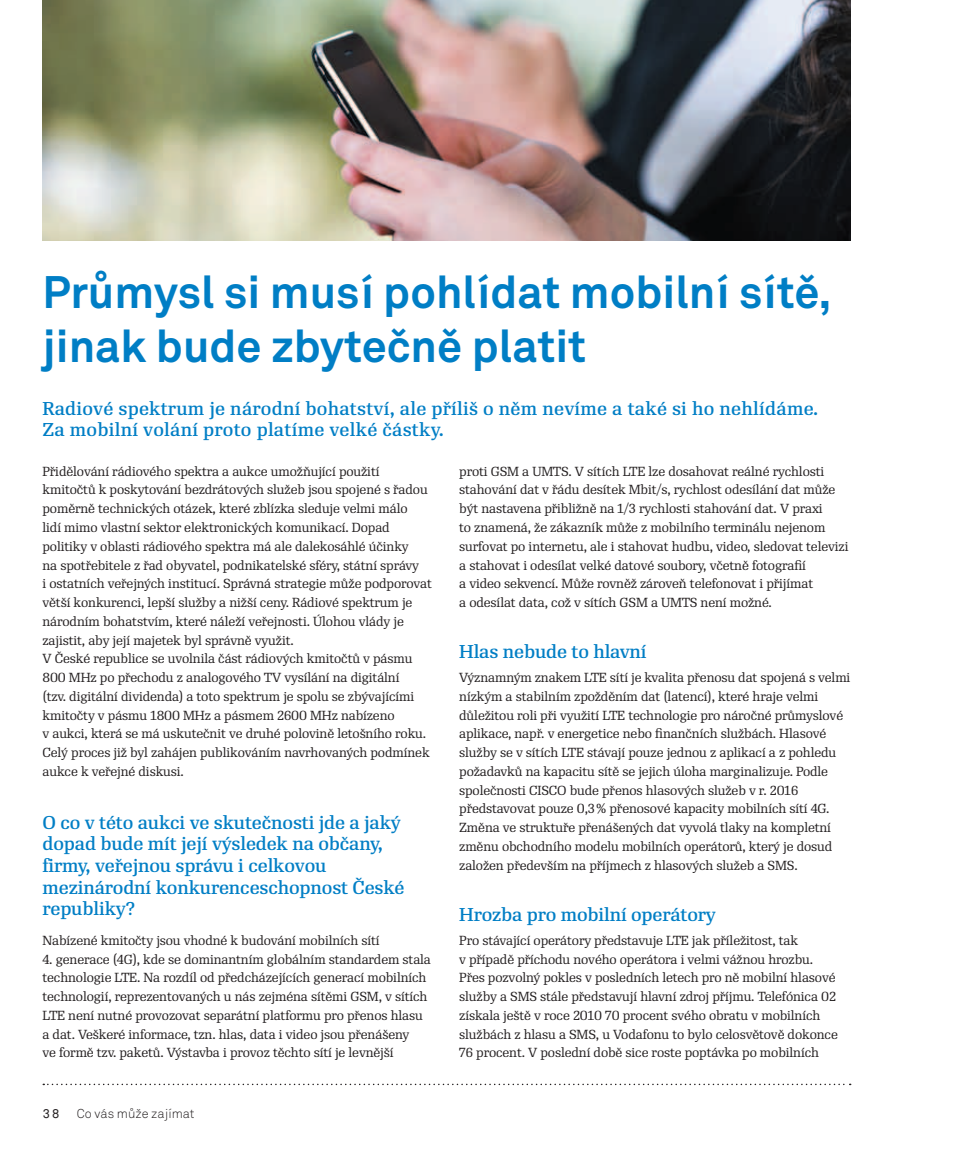
<style>
.page{position:relative;width:978px;height:1149px;background:#fff}
.page>*{position:absolute;margin:0;border:0;box-sizing:border-box;transform-origin:0 0}
.t1{font:700 45px/54px "Akkurat Pro";color:#007ec5}
.t2{font:500 18px/21.6px "Re Public Std";letter-spacing:-.01em;color:#007ec5}
.t3{font:500 18px/21.6px "Re Public Std";letter-spacing:.01em;color:#007ec5}
.t4{font:12.75px/18.8px "Re Public Std";letter-spacing:-.01em;color:#231f20}
.t5{font:12.75px "Akkurat Light Pro";color:#231f20}
.t6{font:12.75px "Akkurat Mono CE";color:#231f20}
</style>
<div class="page">
<img style="left:43px;top:0;width:807px;height:240px">
<svg style="left:43px;top:1083px;width:808px;height:1px"></svg>
<h1 class="t1" style="left:43px;top:265px;width:791px">Průmysl si musí pohlídat mobilní sítě, jinak bude zbytečně platit</h1>
<h2 class="t3" style="left:43px;top:397px;width:777px">Radiové spektrum je národní bohatství, ale příliš o něm nevíme a také si ho nehlídáme.<br>Za mobilní volání proto platíme velké částky.</h2>
<p class="t4" style="left:43px;top:461px;width:391px">Přidělování rádiového spektra a aukce umožňující použití kmitočtů k poskytování bezdrátových služeb jsou spojené s řadou poměrně technických otázek, které zblízka sleduje velmi málo<br>lidí mimo vlastní sektor elektronických komunikací. Dopad politiky v oblasti rádiového spektra má ale dalekosáhlé účinky<br>na spotřebitele z řad obyvatel, podnikatelské sféry, státní správy<br>i ostatních veřejných institucí. Správná strategie může podporovat větší konkurenci, lepší služby a nižší ceny. Rádiové spektrum je národním bohatstvím, které náleží veřejnosti. Úlohou vlády je zajistit, aby její majetek byl správně využit.<br>V České republice se uvolnila část rádiových kmitočtů v pásmu 800 MHz po přechodu z analogového TV vysílání na digitální<br>(tzv. digitální dividenda) a toto spektrum je spolu se zbývajícími kmitočty v pásmu 1800 MHz a pásmem 2600 MHz nabízeno<br>v aukci, která se má uskutečnit ve druhé polovině letošního roku.<br>Celý proces již byl zahájen publikováním navrhovaných podmínek aukce k veřejné diskusi.</p>
<h2 class="t2" style="left:43px;top:811px;width:364px">O co v této aukci ve skutečnosti jde a jaký dopad bude mít její výsledek na občany, firmy, veřejnou správu i celkovou mezinárodní konkurenceschopnost České republiky?</h2>
<p class="t4" style="left:43px;top:930px;width:339px">Nabízené kmitočty jsou vhodné k budování mobilních sítí</p>
<p class="t4" style="left:43px;top:949px;width:390px">4. generace (4G), kde se dominantním globálním standardem stala technologie LTE. Na rozdíl od předcházejících generací mobilních technologií, reprezentovaných u nás zejména sítěmi GSM, v sítích LTE není nutné provozovat separátní platformu pro přenos hlasu a dat. Veškeré informace, tzn. hlas, data i video jsou přenášeny<br>ve formě tzv. paketů. Výstavba i provoz těchto sítí je levnější</p>
<p class="t4" style="left:459px;top:462px;width:391px">proti GSM a UMTS. V sítích LTE lze dosahovat reálné rychlosti stahování dat v řádu desítek Mbit/s, rychlost odesílání dat může být nastavena přibližně na 1/3 rychlosti stahování dat. V praxi<br>to znamená, že zákazník může z mobilního terminálu nejenom surfovat po internetu, ale i stahovat hudbu, video, sledovat televizi a stahovat i odesílat velké datové soubory, včetně fotografií<br>a video sekvencí. Může rovněž zároveň telefonovat i přijímat<br>a odesílat data, což v sítích GSM a UMTS není možné.</p>
<h2 class="t2" style="left:459px;top:641px;width:189px">Hlas nebude to hlavní</h2>
<p class="t4" style="left:459px;top:668px;width:393px">Významným znakem LTE sítí je kvalita přenosu dat spojená s velmi nízkým a stabilním zpožděním dat (latencí), které hraje velmi důležitou roli při využití LTE technologie pro náročné průmyslové aplikace, např. v energetice nebo finančních službách. Hlasové služby se v sítích LTE stávají pouze jednou z aplikací a z pohledu požadavků na kapacitu sítě se jejich úloha marginalizuje. Podle společnosti CISCO bude přenos hlasových služeb v r. 2016 představovat pouze 0,3% přenosové kapacity mobilních sítí 4G.<br>Změna ve struktuře přenášených dat vyvolá tlaky na kompletní změnu obchodního modelu mobilních operátorů, který je dosud založen především na příjmech z hlasových služeb a SMS.</p>
<h2 class="t2" style="left:459px;top:903px;width:258px">Hrozba pro mobilní operátory</h2>
<p class="t4" style="left:459px;top:930px;width:380px">Pro stávající operátory představuje LTE jak příležitost, tak<br>v případě příchodu nového operátora i velmi vážnou hrozbu.<br>Přes pozvolný pokles v posledních letech pro ně mobilní hlasové služby a SMS stále představují hlavní zdroj příjmu. Telefónica 02 získala ještě v roce 2010 70 procent svého obratu v mobilních službách z hlasu a SMS, u Vodafonu to bylo celosvětově dokonce 76 procent. V poslední době sice roste poptávka po mobilních</p>
<p class="t6" style="left:43px;top:1104px;width:19px">38</p>
<p class="t5" style="left:77px;top:1105px;width:119px">Co vás může zajímat</p>
</div>
